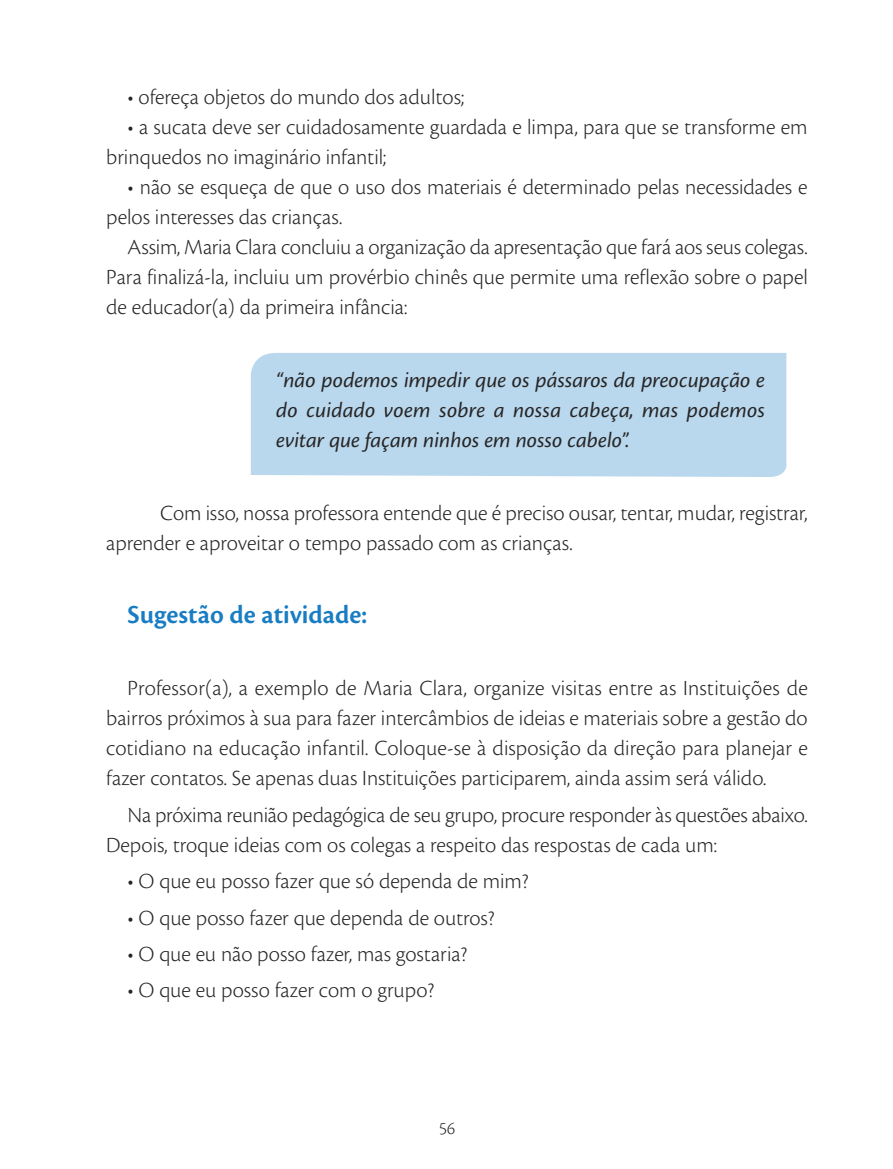
<style>
.page{position:relative;width:893px;height:1169px;background:#fff}
.page>*{position:absolute;margin:0;border:0;box-sizing:border-box;transform-origin:0 0}
.t1{font:600 27px "Cronos Pro";color:#187dc3}
.t2{font:300 22.5px/30px "Cronos Pro";color:#272627}
.t3{font:italic 22.5px/30px "Cronos Pro";color:#272627;text-align:justify}
.t4{font:300 18px "Cronos Pro";color:#272627}
</style>
<div class="page">
<div style="left:251px;top:353px;width:536px;height:124px;background:#bad8ed"></div>
<p class="t2" style="left:128px;top:83px;width:338px">• ofereça objetos do mundo dos adultos;</p>
<p class="t2" style="left:106px;top:113px;width:703px;text-indent:21px">• a sucata deve ser cuidadosamente guardada e limpa, para que se transforme em brinquedos no imaginário infantil;</p>
<p class="t2" style="left:106px;top:173px;width:703px;text-indent:21px">• não se esqueça de que o uso dos materiais é determinado pelas necessidades e pelos interesses das crianças.</p>
<p class="t2" style="left:106px;top:233px;width:703px;text-align:justify;text-indent:21px">Assim, Maria Clara concluiu a organização da apresentação que fará aos seus colegas.<br>Para finalizá-la, incluiu um provérbio chinês que permite uma reflexão sobre o papel de educador(a) da primeira infância:</p>
<p class="t3" style="left:276px;top:367px;width:490px">“não podemos impedir que os pássaros da preocupação e do cuidado voem sobre a nossa cabeça, mas podemos evitar que façam ninhos em nosso cabelo”.</p>
<p class="t2" style="left:106px;top:499px;width:703px;text-indent:54px">Com isso, nossa professora entende que é preciso ousar, tentar, mudar, registrar, aprender e aproveitar o tempo passado com as crianças.</p>
<p class="t1" style="left:128px;top:603px;width:241px">Sugestão de atividade:</p>
<p class="t2" style="left:106px;top:674px;width:703px;text-align:justify;text-indent:21px">Professor(a), a exemplo de Maria Clara, organize visitas entre as Instituições de bairros próximos à sua para fazer intercâmbios de ideias e materiais sobre a gestão do cotidiano na educação infantil. Coloque-se à disposição da direção para planejar e fazer contatos. Se apenas duas Instituições participarem, ainda assim será válido.</p>
<p class="t2" style="left:106px;top:800px;width:703px;text-indent:21px">Na próxima reunião pedagógica de seu grupo, procure responder às questões abaixo.<br>Depois, troque ideias com os colegas a respeito das respostas de cada um:</p>
<p class="t2" style="left:127px;top:867px;width:403px">• O que eu posso fazer que só dependa de mim?</p>
<p class="t2" style="left:127px;top:903px;width:368px">• O que posso fazer que dependa de outros?</p>
<p class="t2" style="left:127px;top:940px;width:341px">• O que eu não posso fazer, mas gostaria?</p>
<p class="t2" style="left:127px;top:976px;width:308px">• O que eu posso fazer com o grupo?</p>
<p class="t4" style="left:439px;top:1120px;width:17px">56</p>
</div>
